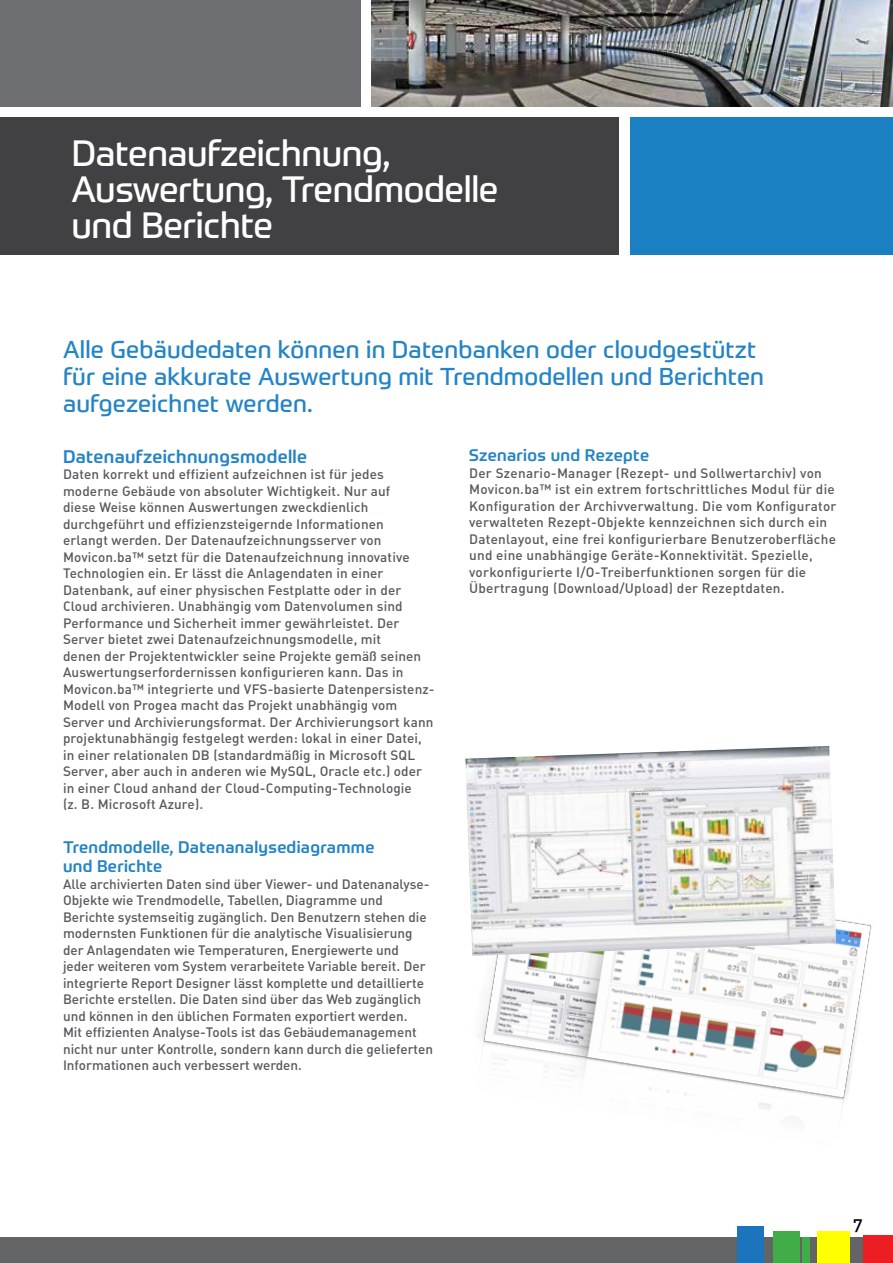
<style>
.page{position:relative;width:893px;height:1263px;background:#fff}
.page>*{position:absolute;margin:0;border:0;box-sizing:border-box;transform-origin:0 0}
.t1{font:36px/36px "Prometo";letter-spacing:-.01em;color:#fff}
.t2{font:24px/27px "Prometo";letter-spacing:.01em;color:#2484c6}
.t3{font:500 18px "Prometo";letter-spacing:.02em;color:#2484c6}
.t4{font:18px "DIN Medium Alternate";color:#000}
.t5{font:500 16.5px/19.8px "Prometo";letter-spacing:.02em;color:#2484c6}
.t6{font:13.5px/16.5px "DIN Medium Alternate";letter-spacing:.01em;color:#58595b}
</style>
<div class="page">
<div style="left:0;top:1237px;width:893px;height:26px;background:#636466"></div>
<div style="left:738px;top:1226px;width:26px;height:37px;background:#1c75bc"></div>
<div style="left:773px;top:1231px;width:26px;height:32px;background:#41ad49"></div>
<div style="left:802px;top:1237px;width:8px;height:26px;background:#41ad49"></div>
<div style="left:817px;top:1231px;width:33px;height:32px;background:#ff0"></div>
<div style="left:862px;top:1235px;width:31px;height:28px;background:#ed1d24"></div>
<div style="left:0;top:0;width:361px;height:106px;background:#6d6e71"></div>
<div style="left:0;top:117px;width:618px;height:137px;background:#414042"></div>
<div style="left:631px;top:117px;width:262px;height:137px;background:#1a80c2"></div>
<img style="left:372px;top:0;width:521px;height:106px">
<img style="left:479px;top:919px;width:393px;height:203px">
<img style="left:465px;top:746px;width:371px;height:210px">
<h1 class="t1" style="left:72px;top:135px;width:428px">Datenaufzeichnung,<br>Auswertung, Trendmodelle und Berichte</h1>
<h2 class="t2" style="left:63px;top:336px;width:703px">Alle Gebäudedaten können in Datenbanken oder cloudgestützt für eine akkurate Auswertung mit Trendmodellen und Berichten aufgezeichnet werden.</h2>
<h3 class="t3" style="left:63px;top:445px;width:246px">Datenaufzeichnungsmodelle</h3>
<p class="t6" style="left:63px;top:465px;width:373px">Daten korrekt und effizient aufzeichnen ist für jedes moderne Gebäude von absoluter Wichtigkeit. Nur auf<br>diese Weise können Auswertungen zweckdienlich durchgeführt und effizienzsteigernde Informationen<br>erlangt werden. Der Datenaufzeichnungsserver von Movicon.ba™ setzt für die Datenaufzeichnung innovative Technologien ein. Er lässt die Anlagendaten in einer Datenbank, auf einer physischen Festplatte oder in der Cloud archivieren. Unabhängig vom Datenvolumen sind Performance und Sicherheit immer gewährleistet. Der Server bietet zwei Datenaufzeichnungsmodelle, mit<br>denen der Projektentwickler seine Projekte gemäß seinen Auswertungserfordernissen konfigurieren kann. Das in Movicon.ba™ integrierte und VFS-basierte Datenpersistenz-Modell von Progea macht das Projekt unabhängig vom Server und Archivierungsformat. Der Archivierungsort kann projektunabhängig festgelegt werden: lokal in einer Datei, in einer relationalen DB (standardmäßig in Microsoft SQL Server, aber auch in anderen wie MySQL, Oracle etc.) oder in einer Cloud anhand der Cloud-Computing-Technologie<br>(z. B. Microsoft Azure).</p>
<p class="t5" style="left:63px;top:837px;width:313px">Trendmodelle, Datenanalysediagramme und Berichte</p>
<p class="t6" style="left:63px;top:875px;width:372px">Alle archivierten Daten sind über Viewer- und Datenanalyse-Objekte wie Trendmodelle, Tabellen, Diagramme und Berichte systemseitig zugänglich. Den Benutzern stehen die modernsten Funktionen für die analytische Visualisierung der Anlagendaten wie Temperaturen, Energiewerte und jeder weiteren vom System verarbeitete Variable bereit. Der integrierte Report Designer lässt komplette und detaillierte Berichte erstellen. Die Daten sind über das Web zugänglich und können in den üblichen Formaten exportiert werden.<br>Mit effizienten Analyse-Tools ist das Gebäudemanagement nicht nur unter Kontrolle, sondern kann durch die gelieferten Informationen auch verbessert werden.</p>
<p class="t5" style="left:469px;top:446px;width:181px">Szenarios und Rezepte</p>
<p class="t6" style="left:469px;top:464px;width:369px">Der Szenario-Manager (Rezept- und Sollwertarchiv) von Movicon.ba™ ist ein extrem fortschrittliches Modul für die Konfiguration der Archivverwaltung. Die vom Konfigurator verwalteten Rezept-Objekte kennzeichnen sich durch ein Datenlayout, eine frei konfigurierbare Benutzeroberfläche und eine unabhängige Geräte-Konnektivität. Spezielle, vorkonfigurierte I/O-Treiberfunktionen sorgen für die Übertragung (Download/Upload) der Rezeptdaten.</p>
<h3 class="t4" style="left:853px;top:1212px;width:11px">7</h3>
</div>
